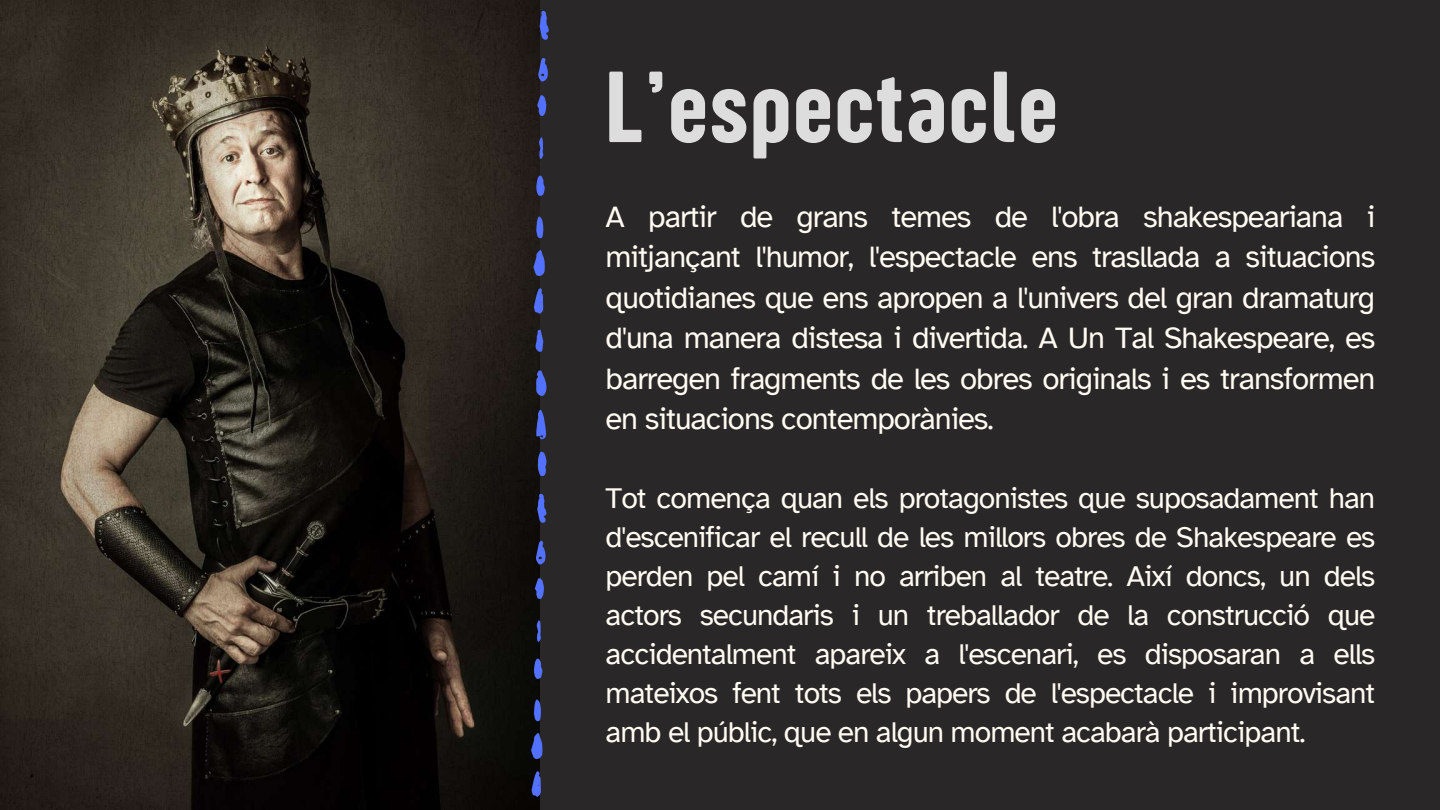
<style>
.page{position:relative;width:1440px;height:810px;background:#292727}
.page>*{position:absolute;margin:0;border:0;box-sizing:border-box;transform-origin:0 0}
.t1{font:104.3px "Sugo Pro Display";letter-spacing:.035em;color:#ddd}
.t2{font:31px/40.5px "Atkinson Hyperlegible";letter-spacing:-.035em;color:#fffbf2;text-align:justify}
.t3{font:30px/39px "Atkinson Hyperlegible";letter-spacing:-.035em;color:#fffbf2;text-align:justify}
</style>
<div class="page">
<img style="left:0;top:0;width:540px;height:810px">
<svg style="left:533px;top:250px;width:12px;height:26px"></svg>
<svg style="left:540px;top:11px;width:9px;height:29px"></svg>
<svg style="left:534px;top:288px;width:9px;height:26px"></svg>
<svg style="left:538px;top:58px;width:10px;height:24px"></svg>
<svg style="left:537px;top:95px;width:9px;height:21px"></svg>
<svg style="left:536px;top:175px;width:9px;height:21px"></svg>
<svg style="left:536px;top:216px;width:8px;height:22px"></svg>
<svg style="left:539px;top:137px;width:5px;height:22px"></svg>
<svg style="left:531px;top:733px;width:12px;height:26px"></svg>
<svg style="left:536px;top:370px;width:11px;height:26px"></svg>
<svg style="left:536px;top:410px;width:10px;height:29px"></svg>
<svg style="left:537px;top:494px;width:10px;height:29px"></svg>
<svg style="left:532px;top:771px;width:9px;height:26px"></svg>
<svg style="left:538px;top:451px;width:9px;height:25px"></svg>
<svg style="left:536px;top:541px;width:10px;height:24px"></svg>
<svg style="left:535px;top:578px;width:9px;height:21px"></svg>
<svg style="left:534px;top:658px;width:9px;height:21px"></svg>
<svg style="left:535px;top:330px;width:8px;height:22px"></svg>
<svg style="left:534px;top:699px;width:7px;height:22px"></svg>
<svg style="left:537px;top:620px;width:4px;height:22px"></svg>
<h1 class="t1" style="left:606px;top:47px;width:453px">L’espectacle</h1>
<p class="t2" style="left:606px;top:196px;width:771px">A partir de grans temes de l'obra shakespeariana i mitjançant l'humor, l'espectacle ens trasllada a situacions quotidianes que ens apropen a l'univers del gran dramaturg d'una manera distesa i divertida. A Un Tal Shakespeare, es barregen fragments de les obres originals i es transformen en situacions contemporànies.</p>
<p class="t3" style="left:606px;top:478px;width:771px">Tot comença quan els protagonistes que suposadament han d'escenificar el recull de les millors obres de Shakespeare es perden pel camí i no arriben al teatre. Així doncs, un dels actors secundaris i un treballador de la construcció que accidentalment apareix a l'escenari, es disposaran a ells mateixos fent tots els papers de l'espectacle i improvisant amb el públic, que en algun moment acabarà participant.</p>
</div>
